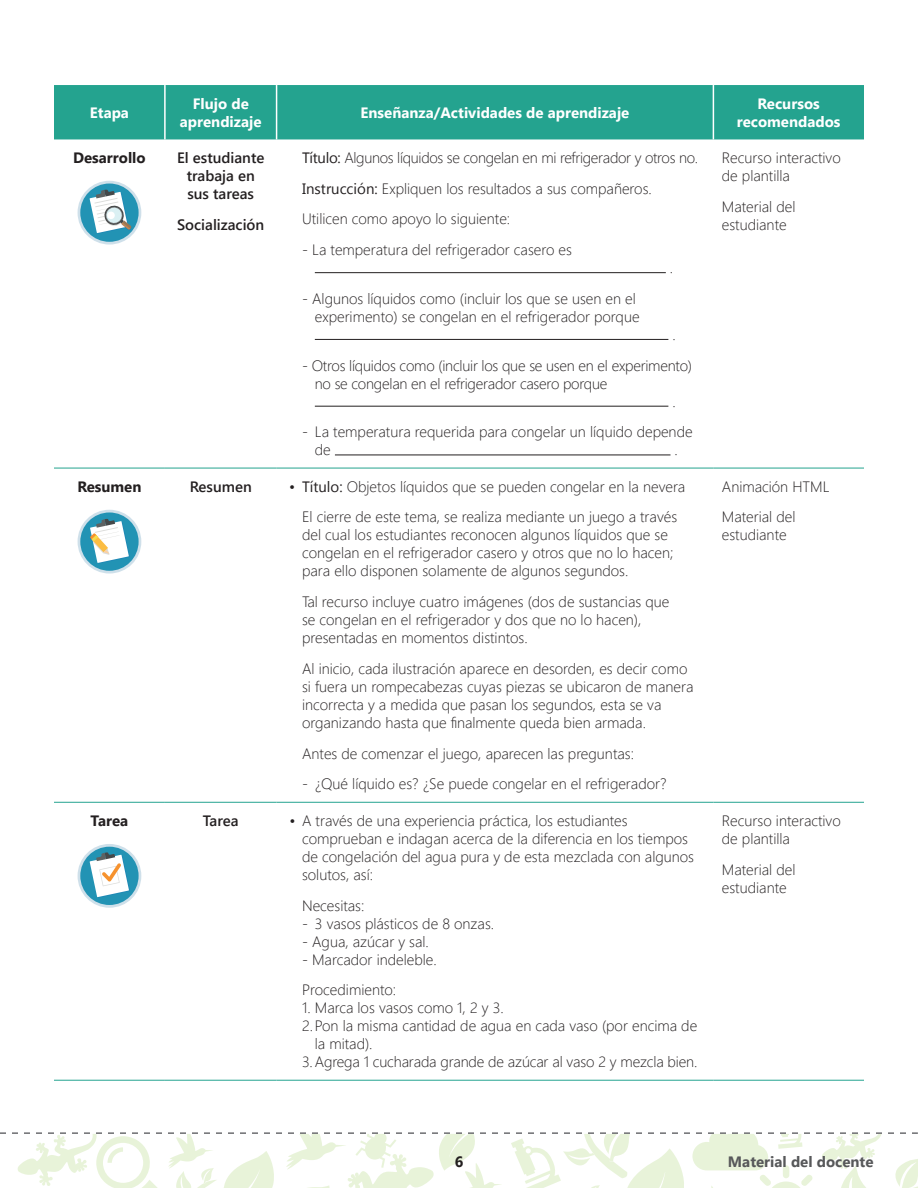
<style>
.page{position:relative;width:918px;height:1188px;background:#fff}
.page>*{position:absolute;margin:0;border:0;box-sizing:border-box;transform-origin:0 0}
.t1{font:300 15px/18px "Segoe UI";color:#231f20}
.t2{font:700 15px/18px "Segoe UI";color:#fff;text-align:center}
.t3{font:600 15px/18px "Segoe UI";color:#231f20;text-align:center}
.t4{font:700 15px "Segoe UI";color:#231f20}
.t5{font:700 15px "Segoe UI";color:#57585a}
.s1{font-weight:400}
</style>
<div class="page">
<svg style="left:0;top:1132px;width:918px;height:56px"></svg>
<div style="left:54px;top:85px;width:810px;height:54px;background:#24a38f"></div>
<hr style="left:164px;top:85px;width:2px;height:54px;background:#fff">
<hr style="left:276px;top:85px;width:1px;height:54px;background:#fff">
<hr style="left:713px;top:85px;width:1px;height:54px;background:#fff">
<hr style="left:54px;top:468px;width:111px;height:1px;background:#24a38f">
<hr style="left:165px;top:468px;width:112px;height:1px;background:#24a38f">
<hr style="left:277px;top:468px;width:436px;height:1px;background:#24a38f">
<hr style="left:713px;top:468px;width:151px;height:1px;background:#24a38f">
<hr style="left:54px;top:802px;width:111px;height:1px;background:#24a38f">
<hr style="left:165px;top:802px;width:112px;height:1px;background:#24a38f">
<hr style="left:277px;top:802px;width:436px;height:1px;background:#24a38f">
<hr style="left:713px;top:802px;width:151px;height:1px;background:#24a38f">
<hr style="left:54px;top:1080px;width:111px;height:1px;background:#24a38f">
<hr style="left:165px;top:1080px;width:112px;height:1px;background:#24a38f">
<hr style="left:277px;top:1080px;width:436px;height:1px;background:#24a38f">
<hr style="left:713px;top:1080px;width:151px;height:1px;background:#24a38f">
<svg style="left:78px;top:181px;width:63px;height:64px"></svg>
<div style="left:80px;top:184px;width:59px;height:58px;background:#2293b4;border-radius:50%"></div>
<svg style="left:90px;top:189px;width:42px;height:45px"></svg>
<hr style="left:315px;top:272px;width:351px;height:1px;background:#231f20">
<hr style="left:315px;top:339px;width:353px;height:1px;background:#231f20">
<hr style="left:315px;top:406px;width:353px;height:1px;background:#231f20">
<hr style="left:335px;top:455px;width:336px;height:1px;background:#231f20">
<div style="left:78px;top:510px;width:63px;height:64px;background:#cfe0ea;border-radius:50%"></div>
<div style="left:80px;top:512px;width:59px;height:59px;background:#2293b4;border-radius:50%"></div>
<svg style="left:90px;top:519px;width:40px;height:45px"></svg>
<svg style="left:78px;top:844px;width:63px;height:64px"></svg>
<div style="left:80px;top:847px;width:59px;height:58px;background:#2293b4;border-radius:50%"></div>
<svg style="left:90px;top:852px;width:40px;height:46px"></svg>
<p class="t2" style="left:90px;top:103px;width:41px">Etapa</p>
<p class="t2" style="left:180px;top:94px;width:83px">Flujo de aprendizaje</p>
<p class="t2" style="left:361px;top:103px;width:270px">Enseñanza/Actividades de aprendizaje</p>
<p class="t2" style="left:737px;top:94px;width:105px">Recursos recomendados</p>
<p class="t4" style="left:73px;top:147px;width:74px">Desarrollo</p>
<p class="t3" style="left:177px;top:148px;width:89px">El estudiante trabaja en sus tareas</p>
<p class="t3" style="left:177px;top:215px;width:89px">Socialización</p>
<p class="t1" style="left:302px;top:141px;width:398px;line-height:30.8px"><span class="s1">Título:</span> Algunos líquidos se congelan en mi refrigerador y otros no.<br><span class="s1">Instrucción:</span> Expliquen los resultados a sus compañeros.<br>Utilicen como apoyo lo siguiente:</p>
<p class="t1" style="left:302px;top:240px;width:271px">- La temperatura del refrigerador casero es</p>
<p class="t1" style="left:670px;top:258px;width:5px">.</p>
<p class="t1" style="left:302px;top:289px;width:339px;text-align:right">- Algunos líquidos como (incluir los que se usen en el experimento) se congelan en el refrigerador porque</p>
<p class="t1" style="left:673px;top:325px;width:5px">.</p>
<p class="t1" style="left:302px;top:356px;width:392px">- Otros líquidos como (incluir los que se usen en el experimento)</p>
<p class="t1" style="left:315px;top:374px;width:294px">no se congelan en el refrigerador casero porque</p>
<p class="t1" style="left:673px;top:392px;width:5px">.</p>
<p class="t1" style="left:315px;top:422px;width:379px;text-indent:-13px">- La temperatura requerida para congelar un líquido depende de</p>
<p class="t1" style="left:675px;top:440px;width:5px">.</p>
<p class="t1" style="left:722px;top:148px;width:120px">Recurso interactivo de plantilla</p>
<p class="t1" style="left:722px;top:197px;width:75px">Material del estudiante</p>
<p class="t4" style="left:77px;top:476px;width:66px">Resumen</p>
<p class="t3" style="left:190px;top:477px;width:64px">Resumen</p>
<p class="t1" style="left:289px;top:470px;width:398px;line-height:30.8px;text-align:center"><span class="s1">• Título:</span> Objetos líquidos que se pueden congelar en la nevera<br>El cierre de este tema, se realiza mediante un juego a través</p>
<p class="t1" style="left:302px;top:525px;width:373px">del cual los estudiantes reconocen algunos líquidos que se congelan en el refrigerador casero y otros que no lo hacen; para ello disponen solamente de algunos segundos.</p>
<p class="t1" style="left:302px;top:592px;width:369px">Tal recurso incluye cuatro imágenes (dos de sustancias que se congelan en el refrigerador y dos que no lo hacen), presentadas en momentos distintos.</p>
<p class="t1" style="left:302px;top:659px;width:393px">Al inicio, cada ilustración aparece en desorden, es decir como si fuera un rompecabezas cuyas piezas se ubicaron de manera incorrecta y a medida que pasan los segundos, esta se va organizando hasta que finalmente queda bien armada.</p>
<p class="t1" style="left:302px;top:744px;width:333px">Antes de comenzar el juego, aparecen las preguntas:</p>
<p class="t1" style="left:302px;top:774px;width:366px">- ¿Qué líquido es? ¿Se puede congelar en el refrigerador?</p>
<p class="t4" style="left:91px;top:810px;width:39px">Tarea</p>
<p class="t3" style="left:203px;top:811px;width:37px">Tarea</p>
<p class="t1" style="left:302px;top:811px;width:394px;text-indent:-13px"><span class="s1">•</span> A través de una experiencia práctica, los estudiantes comprueban e indagan acerca de la diferencia en los tiempos de congelación del agua pura y de esta mezclada con algunos solutos, así:</p>
<p class="t1" style="left:302px;top:896px;width:64px">Necesitas:</p>
<p class="t1" style="left:302px;top:914px;width:194px">- 3 vasos plásticos de 8 onzas.</p>
<p class="t1" style="left:302px;top:932px;width:128px">- Agua, azúcar y sal.</p>
<p class="t1" style="left:302px;top:943px;width:136px;line-height:30.8px">- Marcador indeleble.<br>Procedimiento:</p>
<p class="t1" style="left:302px;top:998px;width:203px">1. Marca los vasos como 1, 2 y 3.</p>
<p class="t1" style="left:302px;top:1016px;width:397px">2.Pon la misma cantidad de agua en cada vaso (por encima de</p>
<p class="t1" style="left:315px;top:1034px;width:59px">la mitad).</p>
<p class="t1" style="left:302px;top:1052px;width:397px">3. Agrega 1 cucharada grande de azúcar al vaso 2 y mezcla bien.</p>
<p class="t1" style="left:722px;top:470px;width:109px;line-height:30.8px">Animación HTML<br>Material del</p>
<p class="t1" style="left:722px;top:525px;width:66px">estudiante</p>
<p class="t1" style="left:722px;top:811px;width:120px">Recurso interactivo de plantilla</p>
<p class="t1" style="left:722px;top:860px;width:75px">Material del estudiante</p>
<p class="t4" style="left:455px;top:1151px;width:10px">6</p>
<p class="t5" style="left:728px;top:1151px;width:147px">Material del docente</p>
</div>
